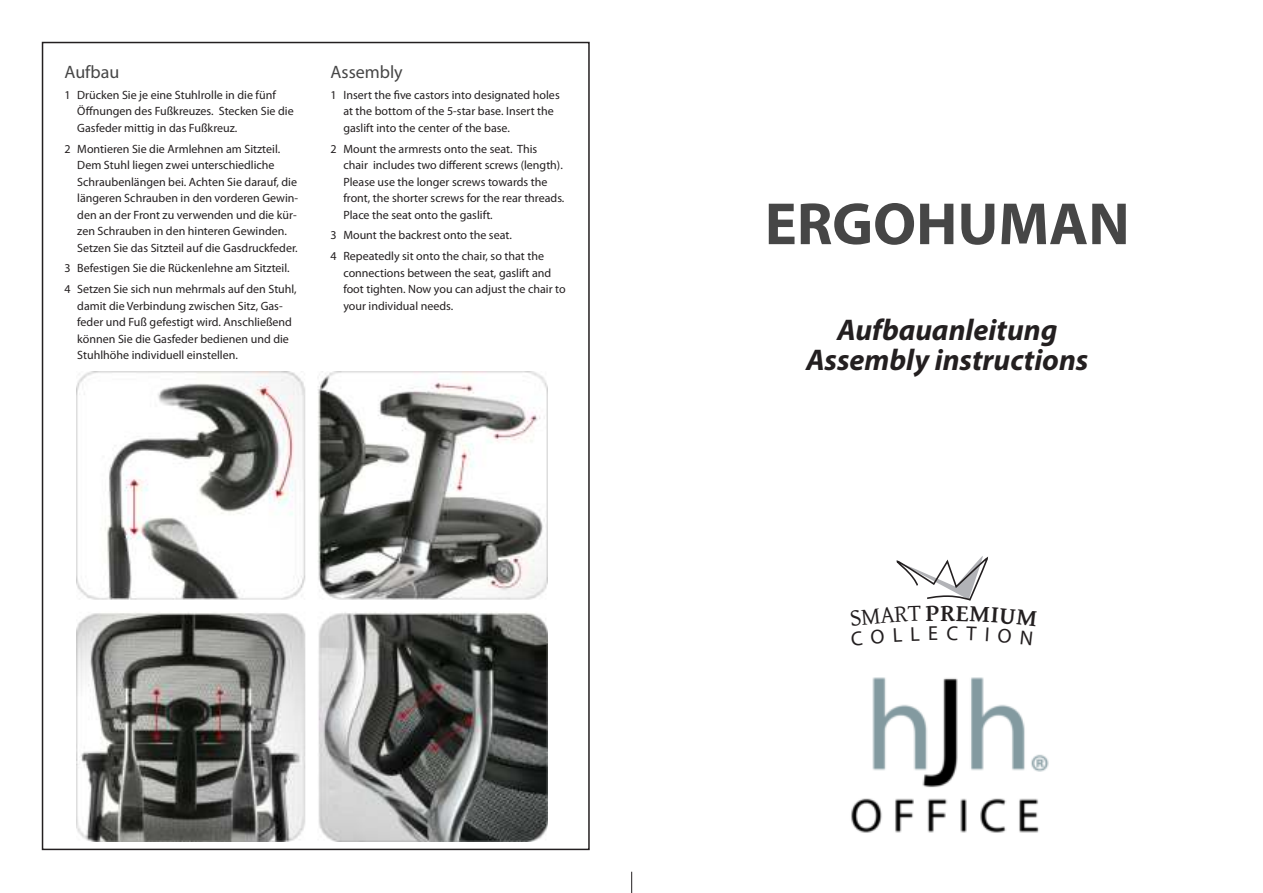
<style>
.page{position:relative;width:1263px;height:893px;background:#fff}
.page>*{position:absolute;margin:0;border:0;box-sizing:border-box;transform-origin:0 0}
.t1{font:700 60px "Myriad Pro";color:#464646}
.t2{font:italic 700 30px/29.7px "Myriad Pro";color:#231f20;text-align:center}
.t3{font:700 24.45px "Gentium Basic";color:#231f20}
.t4{font:20.25px "Myriad Pro";color:#231f20}
.t5{font:18px "Myriad Pro";color:#464646}
.t6{font:12px/16.5px "Myriad Pro";color:#231f20}
</style>
<div class="page">
<img style="left:851px;top:677px;width:197px;height:156px">
<svg style="left:631px;top:872px;width:1px;height:21px"></svg>
<img style="left:77px;top:371px;width:471px;height:471px">
<svg style="left:896px;top:556px;width:92px;height:45px"></svg>
<h3 class="t5" style="left:65px;top:63px;width:56px">Aufbau</h3>
<p class="t6" style="left:77px;top:87px;width:218px;text-indent:-13px">1 Drücken Sie je eine Stuhlrolle in die fünf<br>Öffnungen des Fußkreuzes. Stecken Sie die<br>Gasfeder mittig in das Fußkreuz.</p>
<p class="t6" style="left:77px;top:141px;width:222px;text-indent:-13px">2 Montieren Sie die Armlehnen am Sitzteil.<br>Dem Stuhl liegen zwei unterschiedliche Schraubenlängen bei. Achten Sie darauf, die längeren Schrauben in den vorderen Gewin&shy;den an der Front zu verwenden und die kür&shy;zen Schrauben in den hinteren Gewinden.<br>Setzen Sie das Sitzteil auf die Gasdruckfeder.</p>
<p class="t6" style="left:65px;top:258px;width:234px;line-height:20.7px">3 Befestigen Sie die Rückenlehne am Sitzteil.<br>4 Setzen Sie sich nun mehrmals auf den Stuhl,</p>
<p class="t6" style="left:77px;top:298px;width:216px">damit die Verbindung zwischen Sitz, Gas&shy;feder und Fuß gefestigt wird. Anschließend können Sie die Gasfeder bedienen und die Stuhlhöhe individuell einstellen.</p>
<h3 class="t5" style="left:331px;top:63px;width:74px">Assembly</h3>
<p class="t6" style="left:343px;top:87px;width:218px;text-indent:-13px">1 Insert the five castors into designated holes at the bottom of the 5-star base. Insert the gaslift into the center of the base.</p>
<p class="t6" style="left:343px;top:141px;width:223px;text-indent:-13px">2 Mount the armrests onto the seat. This chair includes two different screws (length).<br>Please use the longer screws towards the front, the shorter screws for the rear threads.<br>Place the seat onto the gaslift.</p>
<p class="t6" style="left:331px;top:225px;width:215px;line-height:20.7px">3 Mount the backrest onto the seat.<br>4 Repeatedly sit onto the chair, so that the</p>
<p class="t6" style="left:343px;top:265px;width:224px">connections between the seat, gaslift and foot tighten. Now you can adjust the chair to your individual needs.</p>
<h1 class="t1" style="left:765px;top:188px;width:366px">ERGOHUMAN</h1>
<h2 class="t2" style="left:806px;top:318px;width:284px">Aufbauanleitung<br>Assembly instructions</h2>
<h3 class="t3" style="left:926px;top:598px;width:16px">P</h3>
<h3 class="t4" style="left:928px;top:624px;width:12px">E</h3>
</div>
